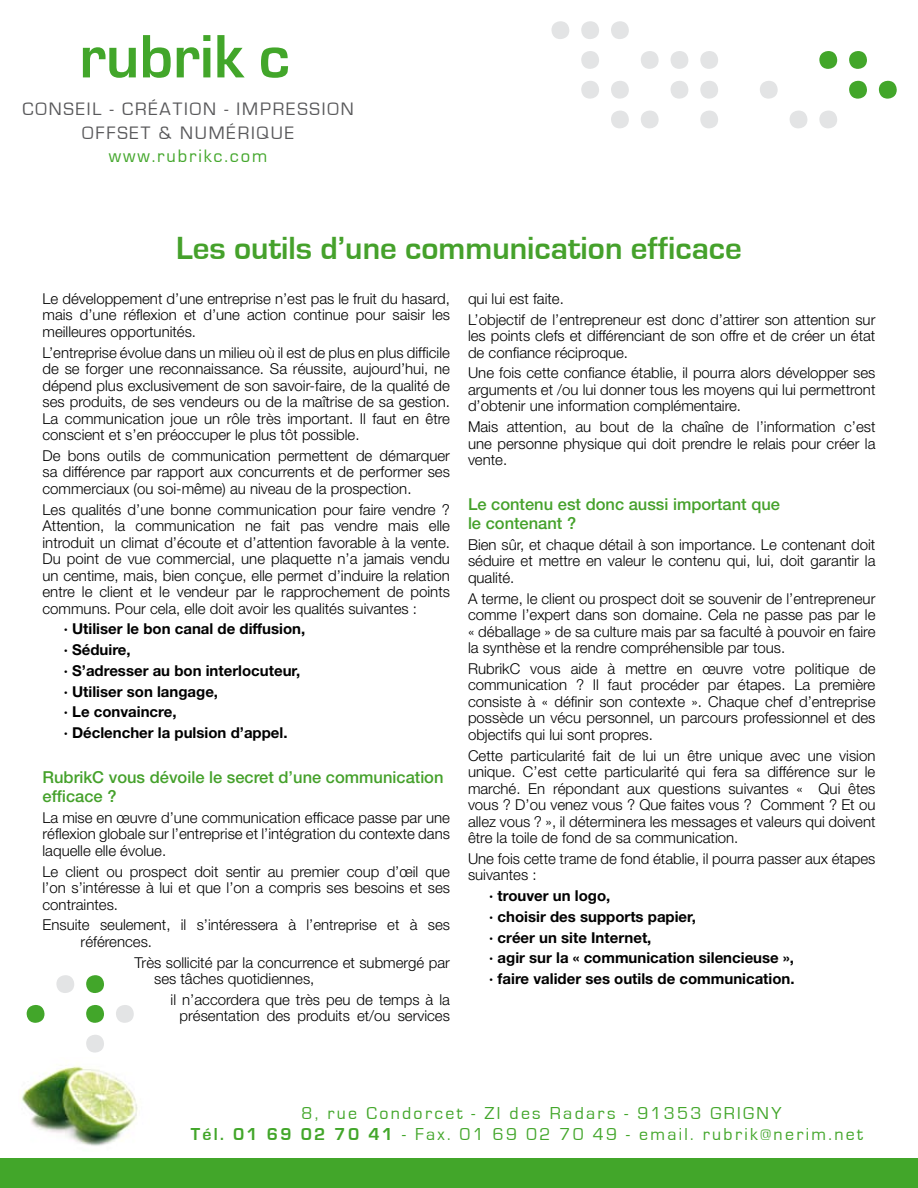
<style>
.page{position:relative;width:918px;height:1188px;background:#fff}
.page>*{position:absolute;margin:0;border:0;box-sizing:border-box;transform-origin:0 0}
.t1{font:700 33px "Eurostile";color:#45a12b}
.t2{font:18.6px/23.5px "Eurostile";letter-spacing:.1em;color:#58585a;text-align:center}
.t3{font:18.6px "Eurostile";letter-spacing:.1em;color:#42a62a}
.t4{font:17.85px/20.9px "Eurostile";letter-spacing:.13em;color:#42a62a}
.t5{font:500 16.5px/19.5px "Helvetica Neue";color:#45a12b}
.t6{font:300 15px/16.5px "Helvetica Neue";color:#000;text-align:justify}
.t7{font:700 15px/20.7px "Helvetica Neue";color:#000}
.s1{font-weight:700}
</style>
<div class="page">
<svg style="left:83px;top:35px;width:205px;height:43px"></svg>
<img style="left:21px;top:1066px;width:117px;height:80px">
<div style="left:819px;top:111px;width:18px;height:17px;background:#e3e4e5;border-radius:50%"></div>
<div style="left:849px;top:81px;width:18px;height:18px;background:#42a62a;border-radius:50%"></div>
<div style="left:879px;top:81px;width:18px;height:18px;background:#42a62a;border-radius:50%"></div>
<div style="left:819px;top:51px;width:18px;height:18px;background:#42a62a;border-radius:50%"></div>
<div style="left:849px;top:51px;width:18px;height:18px;background:#42a62a;border-radius:50%"></div>
<div style="left:611px;top:111px;width:18px;height:17px;background:#e3e4e5;border-radius:50%"></div>
<div style="left:641px;top:111px;width:18px;height:17px;background:#e3e4e5;border-radius:50%"></div>
<div style="left:700px;top:111px;width:18px;height:17px;background:#e3e4e5;border-radius:50%"></div>
<div style="left:790px;top:111px;width:17px;height:17px;background:#e3e4e5;border-radius:50%"></div>
<div style="left:581px;top:81px;width:18px;height:18px;background:#e3e4e5;border-radius:50%"></div>
<div style="left:611px;top:81px;width:18px;height:18px;background:#e3e4e5;border-radius:50%"></div>
<div style="left:671px;top:81px;width:17px;height:18px;background:#e3e4e5;border-radius:50%"></div>
<div style="left:700px;top:81px;width:18px;height:18px;background:#e3e4e5;border-radius:50%"></div>
<div style="left:760px;top:81px;width:18px;height:18px;background:#e3e4e5;border-radius:50%"></div>
<div style="left:581px;top:51px;width:18px;height:18px;background:#e3e4e5;border-radius:50%"></div>
<div style="left:641px;top:51px;width:18px;height:18px;background:#e3e4e5;border-radius:50%"></div>
<div style="left:671px;top:51px;width:17px;height:18px;background:#e3e4e5;border-radius:50%"></div>
<div style="left:700px;top:51px;width:18px;height:18px;background:#e3e4e5;border-radius:50%"></div>
<div style="left:551px;top:21px;width:18px;height:18px;background:#e3e4e5;border-radius:50%"></div>
<div style="left:581px;top:21px;width:18px;height:18px;background:#e3e4e5;border-radius:50%"></div>
<div style="left:611px;top:21px;width:18px;height:18px;background:#e3e4e5;border-radius:50%"></div>
<div style="left:86px;top:1035px;width:18px;height:18px;background:#e3e4e5;border-radius:50%"></div>
<div style="left:27px;top:1005px;width:18px;height:18px;background:#42a62a;border-radius:50%"></div>
<div style="left:86px;top:1005px;width:18px;height:18px;background:#42a62a;border-radius:50%"></div>
<div style="left:116px;top:1005px;width:18px;height:18px;background:#e3e4e5;border-radius:50%"></div>
<div style="left:56px;top:975px;width:18px;height:18px;background:#e3e4e5;border-radius:50%"></div>
<div style="left:86px;top:975px;width:18px;height:18px;background:#42a62a;border-radius:50%"></div>
<div style="left:0;top:1158px;width:918px;height:30px;background:#42a62a"></div>
<p class="t2" style="left:23px;top:98px;width:333px">CONSEIL - CRÉATION - IMPRESSION<br>OFFSET &amp; NUMÉRIQUE</p>
<p class="t3" style="left:109px;top:146px;width:160px">www.rubrikc.com</p>
<h1 class="t1" style="left:176px;top:230px;width:567px">Les outils d’une communication efficace</h1>
<p class="t6" style="left:43px;top:290px;width:409px">Le développement d’une entreprise n’est pas le fruit du hasard, mais d’une réflexion et d’une action continue pour saisir les meilleures opportunités.</p>
<p class="t6" style="left:43px;top:344px;width:409px">L’entreprise évolue dans un milieu où il est de plus en plus difficile de se forger une reconnaissance. Sa réussite, aujourd’hui, ne dépend plus exclusivement de son savoir-faire, de la qualité de ses produits, de ses vendeurs ou de la maîtrise de sa gestion.<br>La communication joue un rôle très important. Il faut en être conscient et s’en préoccuper le plus tôt possible.</p>
<p class="t6" style="left:43px;top:447px;width:409px">De bons outils de communication permettent de démarquer sa différence par rapport aux concurrents et de performer ses commerciaux (ou soi-même) au niveau de la prospection.</p>
<p class="t6" style="left:43px;top:501px;width:409px">Les qualités d’une bonne communication pour faire vendre ?<br>Attention, la communication ne fait pas vendre mais elle introduit un climat d’écoute et d’attention favorable à la vente.<br>Du point de vue commercial, une plaquette n’a jamais vendu un centime, mais, bien conçue, elle permet d’induire la relation entre le client et le vendeur par le rapprochement de points communs. Pour cela, elle doit avoir les qualités suivantes :</p>
<p class="t7" style="left:64px;top:618px;width:243px">· Utiliser le bon canal de diffusion, · Séduire,<br>· S’adresser au bon interlocuteur, · Utiliser son langage,<br>· Le convaincre,<br>· Déclencher la pulsion d’appel.</p>
<p class="t5" style="left:43px;top:767px;width:403px">RubrikC vous dévoile le secret d’une communication efficace ?</p>
<p class="t6" style="left:43px;top:809px;width:409px">La mise en œuvre d’une communication efficace passe par une réflexion globale sur l’entreprise et l’intégration du contexte dans laquelle elle évolue.</p>
<p class="t6" style="left:43px;top:863px;width:409px">Le client ou prospect doit sentir au premier coup d’œil que l’on s’intéresse à lui et que l’on a compris ses besoins et ses contraintes.</p>
<p class="t6" style="left:81px;top:916px;width:371px;text-indent:-38px">Ensuite seulement, il s’intéressera à l’entreprise et à ses références.</p>
<p class="t6" style="left:154px;top:954px;width:297px;text-indent:-20px">Très sollicité par la concurrence et submergé par ses tâches quotidiennes,</p>
<p class="t6" style="left:171px;top:991px;width:281px;text-align:right">il n’accordera que très peu de temps à la présentation des produits et/ou services</p>
<p class="t6" style="left:468px;top:288px;width:409px;line-height:20.7px">qui lui est faite.<br>L’objectif de l’entrepreneur est donc d’attirer son attention sur</p>
<p class="t6" style="left:468px;top:327px;width:409px">les points clefs et différenciant de son offre et de créer un état de confiance réciproque.</p>
<p class="t6" style="left:468px;top:364px;width:409px">Une fois cette confiance établie, il pourra alors développer ses arguments et /ou lui donner tous les moyens qui lui permettront d’obtenir une information complémentaire.</p>
<p class="t6" style="left:468px;top:418px;width:409px">Mais attention, au bout de la chaîne de l’information c’est une personne physique qui doit prendre le relais pour créer la vente.</p>
<p class="t5" style="left:468px;top:494px;width:314px">Le contenu est donc aussi important que le contenant ?</p>
<p class="t6" style="left:468px;top:536px;width:409px">Bien sûr, et chaque détail à son importance. Le contenant doit séduire et mettre en valeur le contenu qui, lui, doit garantir la qualité.</p>
<p class="t6" style="left:468px;top:590px;width:409px">A terme, le client ou prospect doit se souvenir de l’entrepreneur comme l’expert dans son domaine. Cela ne passe pas par le « déballage » de sa culture mais par sa faculté à pouvoir en faire la synthèse et la rendre compréhensible par tous.</p>
<p class="t6" style="left:468px;top:660px;width:409px">RubrikC vous aide à mettre en œuvre votre politique de communication ? Il faut procéder par étapes. La première consiste à « définir son contexte ». Chaque chef d’entreprise possède un vécu personnel, un parcours professionnel et des objectifs qui lui sont propres.</p>
<p class="t6" style="left:468px;top:747px;width:409px">Cette particularité fait de lui un être unique avec une vision unique. C’est cette particularité qui fera sa différence sur le marché. En répondant aux questions suivantes « Qui êtes vous ? D’ou venez vous ? Que faites vous ? Comment ? Et ou allez vous ? », il déterminera les messages et valeurs qui doivent être la toile de fond de sa communication.</p>
<p class="t6" style="left:468px;top:850px;width:409px">Une fois cette trame de fond établie, il pourra passer aux étapes suivantes :</p>
<p class="t7" style="left:489px;top:885px;width:307px">· trouver un logo,<br>· choisir des supports papier,<br>· créer un site Internet,<br>· agir sur la « communication silencieuse », · faire valider ses outils de communication.</p>
<p class="t4" style="left:191px;top:1103px;width:674px;text-indent:111px">8, rue Condorcet - ZI des Radars - 91353 GRIGNY<br><span class="s1">Tél. 01 69 02 70 41</span> - Fax. 01 69 02 70 49 - email. rubrik@nerim.net</p>
</div>
